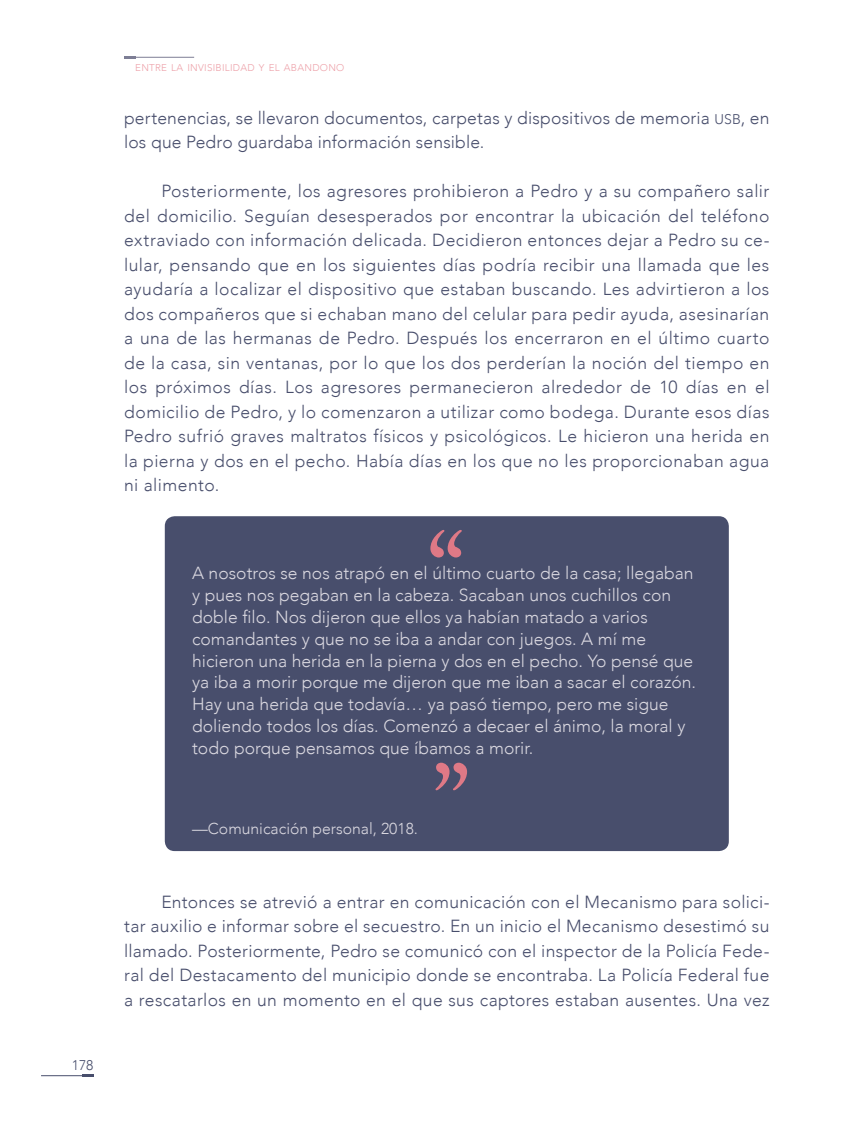
<style>
.page{position:relative;width:844px;height:1141px;background:#fff}
.page>*{position:absolute;margin:0;border:0;box-sizing:border-box;transform-origin:0 0}
.t1{font:105px "Adobe Caslon Pro";color:#df7986}
.Texto_General_con_Sa{font:300 17.5px/24.5px "Avenir";letter-spacing:.015em;color:#484e6c;text-align:justify}
.t2{font:300 17.5px/21.9px "Avenir";color:#dad8e0}
.t3{font:300 15.75px "Avenir";color:#dad8e0}
.t4{font:300 14px "Avenir";color:#484e6c}
.t5{font:300 9.8px "Avenir";letter-spacing:.03em;color:#eda1a9}
.s1{font-size:14px}
</style>
<div class="page">
<hr style="left:41px;top:1075px;width:53px;height:1px;background:#484e6c">
<hr style="left:124px;top:57px;width:70px;height:1px;background:#7d7e95">
<svg style="left:82px;top:1074px;width:12px;height:3px"></svg>
<div style="left:165px;top:516px;width:563px;height:335px;background:#484e6c;border-radius:10px"></div>
<p class="t4" style="left:72px;top:1057px;width:23px">178</p>
<p class="t5" style="left:135px;top:62px;width:211px">ENTRE LA INVISIBILIDAD Y EL ABANDONO</p>
<p class="Texto_General_con_Sa" style="left:124px;top:105px;width:646px">pertenencias, se llevaron documentos, carpetas y dispositivos de memoria <span class="s1">USB</span>, en los que Pedro guardaba información sensible.</p>
<p class="Texto_General_con_Sa" style="left:124px;top:179px;width:646px;text-indent:37px">Posteriormente, los agresores prohibieron a Pedro y a su compañero salir del domicilio. Seguían desesperados por encontrar la ubicación del teléfono extraviado con información delicada. Decidieron entonces dejar a Pedro su ce&shy;lular, pensando que en los siguientes días podría recibir una llamada que les ayudaría a localizar el dispositivo que estaban buscando. Les advirtieron a los dos compañeros que si echaban mano del celular para pedir ayuda, asesinarían a una de las hermanas de Pedro. Después los encerraron en el último cuarto de la casa, sin ventanas, por lo que los dos perderían la noción del tiempo en los próximos días. Los agresores permanecieron alrededor de 10 días en el domicilio de Pedro, y lo comenzaron a utilizar como bodega. Durante esos días Pedro sufrió graves maltratos físicos y psicológicos. Le hicieron una herida en la pierna y dos en el pecho. Había días en los que no les proporcionaban agua ni alimento.</p>
<p class="t1" style="left:427px;top:508px;width:39px">“</p>
<p class="t2" style="left:192px;top:562px;width:505px">A nosotros se nos atrapó en el último cuarto de la casa; llegaban y pues nos pegaban en la cabeza. Sacaban unos cuchillos con doble filo. Nos dijeron que ellos ya habían matado a varios comandantes y que no se iba a andar con juegos. A mí me hicieron una herida en la pierna y dos en el pecho. Yo pensé que ya iba a morir porque me dijeron que me iban a sacar el corazón.<br>Hay una herida que todavía… ya pasó tiempo, pero me sigue doliendo todos los días. Comenzó a decaer el ánimo, la moral y todo porque pensamos que íbamos a morir.</p>
<p class="t3" style="left:192px;top:819px;width:227px">—Comunicación personal, 2018.</p>
<p class="t1" style="left:432px;top:741px;width:39px">”</p>
<p class="Texto_General_con_Sa" style="left:124px;top:889px;width:646px;text-indent:37px">Entonces se atrevió a entrar en comunicación con el Mecanismo para solici&shy;tar auxilio e informar sobre el secuestro. En un inicio el Mecanismo desestimó su llamado. Posteriormente, Pedro se comunicó con el inspector de la Policía Fede&shy;ral del Destacamento del municipio donde se encontraba. La Policía Federal fue a rescatarlos en un momento en el que sus captores estaban ausentes. Una vez</p>
</div>
